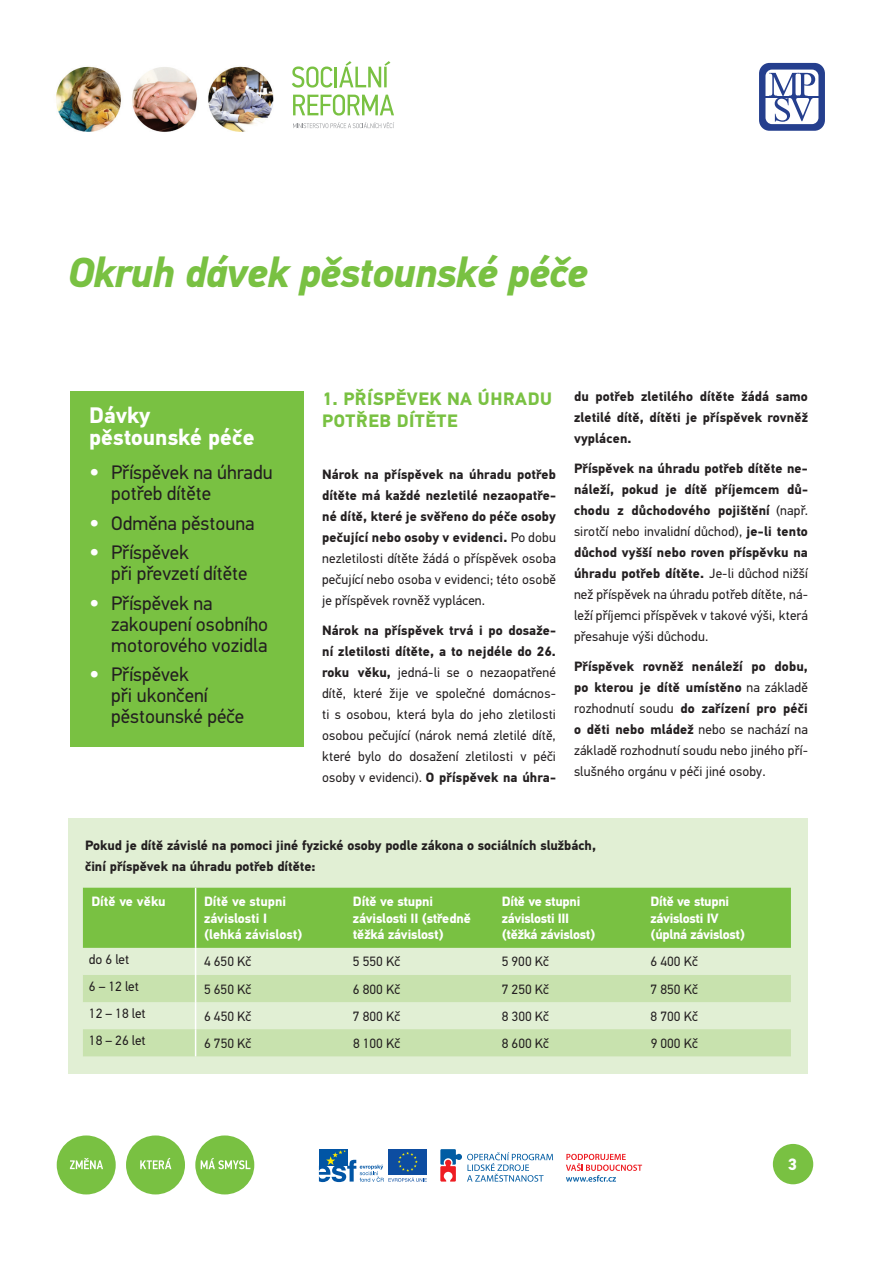
<style>
.page{position:relative;width:893px;height:1263px;background:#fff}
.page>*{position:absolute;margin:0;border:0;box-sizing:border-box;transform-origin:0 0}
.t1{font:italic 700 42px "PF Din Text Pro";letter-spacing:-.02em;color:#79c142}
.t2{font:700 22.5px/22.5px "PF Din Text Pro";color:#fff}
.t3{font:19.5px/21px "PF Din Text Pro";color:#231f20}
.t4{font:700 18px/22.5px "PF Din Text Pro";letter-spacing:.03em;color:#79c142}
.t5{font:700 16.5px "PF Din Text Pro";color:#fff}
.t6{font:700 13.5px/21px "PF Din Text Pro";color:#231f20;text-align:justify}
.t7{font:13.5px/21px "PF Din Text Pro";letter-spacing:.01em;color:#231f20;text-align:justify}
.t8{font:700 13.5px/16.5px "PF Din Text Pro";letter-spacing:-.02em;color:#fff}
.s1{font-size:25.5px;color:#fff}
.s2{font-weight:400}
.s3{font-weight:700}
</style>
<div class="page">
<div style="left:773px;top:1144px;width:40px;height:40px;background:#79c142;border-radius:50%"></div>
<svg style="left:440px;top:1149px;width:113px;height:33px"></svg>
<div style="left:388px;top:1149px;width:39px;height:26px;background:#0d4da1"></div>
<svg style="left:566px;top:1154px;width:76px;height:28px"></svg>
<div style="left:319px;top:1149px;width:28px;height:17px;background:#0155a5"></div>
<svg style="left:319px;top:1150px;width:108px;height:32px"></svg>
<svg style="left:293px;top:122px;width:101px;height:6px"></svg>
<svg style="left:292px;top:66px;width:41px;height:22px"></svg>
<hr style="left:335px;top:67px;width:2px;height:20px;background:#79c142">
<svg style="left:339px;top:61px;width:51px;height:26px"></svg>
<svg style="left:293px;top:94px;width:101px;height:22px"></svg>
<div style="left:57px;top:1135px;width:59px;height:59px;background:#79c142;border-radius:50%"></div>
<div style="left:126px;top:1135px;width:59px;height:59px;background:#79c142;border-radius:50%"></div>
<div style="left:195px;top:1135px;width:59px;height:59px;background:#79c142;border-radius:50%"></div>
<svg style="left:70px;top:1158px;width:33px;height:11px"></svg>
<svg style="left:140px;top:1158px;width:31px;height:11px"></svg>
<svg style="left:201px;top:1158px;width:49px;height:11px"></svg>
<img style="left:56px;top:66px;width:218px;height:66px">
<svg style="left:759px;top:63px;width:66px;height:68px"></svg>
<div style="left:70px;top:391px;width:234px;height:355px;background:#79c142"></div>
<div style="left:68px;top:819px;width:740px;height:255px;background:#e1efd4"></div>
<svg style="left:83px;top:888px;width:708px;height:168px"></svg>
<h1 class="t1" style="left:68px;top:247px;width:522px">Okruh dávek pěstounské péče</h1>
<h2 class="t2" style="left:89px;top:404px;width:167px">Dávky pěstounské péče</h2>
<h3 class="t3" style="left:111px;top:462px;width:163px;text-indent:-22px"><span class="s1">•</span> Příspěvek na úhradu potřeb dítěte</h3>
<h3 class="t3" style="left:89px;top:513px;width:167px"><span class="s1">•</span> Odměna pěstouna</h3>
<h3 class="t3" style="left:111px;top:542px;width:138px;text-indent:-22px"><span class="s1">•</span> Příspěvek<br>při převzetí dítěte</h3>
<h3 class="t3" style="left:111px;top:593px;width:159px;text-indent:-22px"><span class="s1">•</span> Příspěvek na zakoupení osobního motorového vozidla</h3>
<h3 class="t3" style="left:111px;top:664px;width:135px;text-indent:-22px"><span class="s1">•</span> Příspěvek<br>při ukončení pěstounské péče</h3>
<h3 class="t4" style="left:322px;top:388px;width:231px">1. Příspěvek na úhradu potřeb dítěte</h3>
<p class="t6" style="left:322px;top:464px;width:235px">Nárok na příspěvek na úhradu potřeb dítěte má každé nezletilé nezaopatře&shy;né dítě, které je svěřeno do péče osoby pečující nebo osoby v evidenci. <span class="s2">Po dobu nezletilosti dítěte žádá o příspěvek osoba pečující nebo osoba v evidenci; této osobě je příspěvek rovněž vyplácen.</span></p>
<p class="t7" style="left:322px;top:620px;width:235px"><span class="s3">Nárok na příspěvek trvá i po dosaže&shy;ní zletilosti dítěte, a to nejdéle do 26. roku věku,</span> jedná-li se o nezaopatřené dítě, které žije ve společné domácnos&shy;ti s osobou, která byla do jeho zletilosti osobou pečující (nárok nemá zletilé dítě, které bylo do dosažení zletilosti v péči osoby v evidenci). <span class="s3">O příspěvek na úhra-</span></p>
<p class="t6" style="left:574px;top:387px;width:235px">du potřeb zletilého dítěte žádá samo zletilé dítě, dítěti je příspěvek rovněž vyplácen.</p>
<p class="t6" style="left:574px;top:458px;width:235px">Příspěvek na úhradu potřeb dítěte ne&shy;náleží, pokud je dítě příjemcem dů&shy;chodu z důchodového pojištění <span class="s2">(např. sirotčí nebo invalidní důchod),</span> je-li tento důchod vyšší nebo roven příspěvku na úhradu potřeb dítěte. <span class="s2">Je-li důchod nižší než příspěvek na úhradu potřeb dítěte, ná&shy;leží příjemci příspěvek v takové výši, která přesahuje výši důchodu.</span></p>
<p class="t7" style="left:574px;top:655px;width:235px"><span class="s3">Příspěvek rovněž nenáleží po dobu, po kterou je dítě umístěno</span> na základě rozhodnutí soudu <span class="s3">do zařízení pro péči o děti nebo mládež</span> nebo se nachází na základě rozhodnutí soudu nebo jiného pří&shy;slušného orgánu v péči jiné osoby.</p>
<p class="t6" style="left:85px;top:835px;width:512px">Pokud je dítě závislé na pomoci jiné fyzické osoby podle zákona o sociálních službách, činí příspěvek na úhradu potřeb dítěte:</p>
<p class="t8" style="left:91px;top:894px;width:76px">Dítě ve věku</p>
<p class="t8" style="left:204px;top:894px;width:100px">Dítě ve stupni závislosti I (lehká závislost)</p>
<p class="t8" style="left:353px;top:894px;width:119px">Dítě ve stupni závislosti II (středně těžká závislost)</p>
<p class="t8" style="left:502px;top:894px;width:95px">Dítě ve stupni závislosti III (těžká závislost)</p>
<p class="t8" style="left:651px;top:894px;width:96px">Dítě ve stupni závislosti IV (úplná závislost)</p>
<p class="t7" style="left:89px;top:949px;width:42px">do 6 let</p>
<p class="t7" style="left:204px;top:951px;width:49px">4 650 Kč</p>
<p class="t7" style="left:353px;top:951px;width:49px">5 550 Kč</p>
<p class="t7" style="left:502px;top:951px;width:49px">5 900 Kč</p>
<p class="t7" style="left:651px;top:951px;width:49px">6 400 Kč</p>
<p class="t7" style="left:89px;top:976px;width:52px">6 – 12 let</p>
<p class="t7" style="left:204px;top:978px;width:49px">5 650 Kč</p>
<p class="t7" style="left:353px;top:978px;width:49px">6 800 Kč</p>
<p class="t7" style="left:502px;top:978px;width:49px">7 250 Kč</p>
<p class="t7" style="left:651px;top:978px;width:49px">7 850 Kč</p>
<p class="t7" style="left:89px;top:1003px;width:58px">12 – 18 let</p>
<p class="t7" style="left:204px;top:1006px;width:49px">6 450 Kč</p>
<p class="t7" style="left:353px;top:1006px;width:49px">7 800 Kč</p>
<p class="t7" style="left:502px;top:1006px;width:49px">8 300 Kč</p>
<p class="t7" style="left:651px;top:1006px;width:49px">8 700 Kč</p>
<p class="t7" style="left:89px;top:1030px;width:58px">18 – 26 let</p>
<p class="t7" style="left:204px;top:1033px;width:49px">6 750 Kč</p>
<p class="t7" style="left:353px;top:1033px;width:49px">8 100 Kč</p>
<p class="t7" style="left:502px;top:1033px;width:49px">8 600 Kč</p>
<p class="t7" style="left:651px;top:1033px;width:49px">9 000 Kč</p>
<p class="t5" style="left:788px;top:1154px;width:11px">3</p>
</div>
